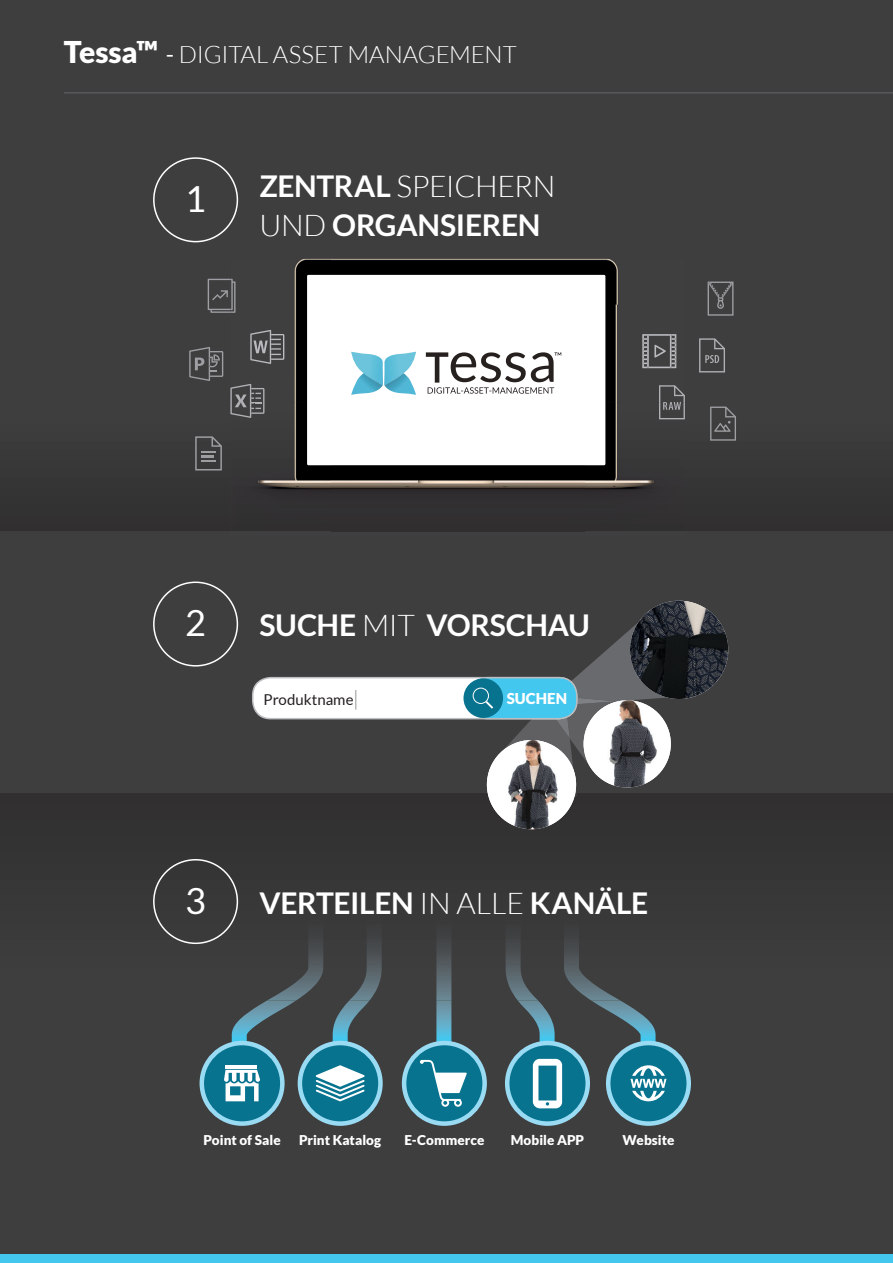
<style>
.page{position:relative;width:893px;height:1263px;background:#3e3e3f}
.page>*{position:absolute;margin:0;border:0;box-sizing:border-box;transform-origin:0 0}
.t1{font:36px "Lato";color:#fff}
.t2{font:700 30px/39px "Lato";letter-spacing:-.01em;color:#fff}
.t3{font:300 24px "Lato";letter-spacing:-.005em;color:#fff}
.t4{font:15px "Lato";color:#231f20}
.t5{font:900 15px "Lato";letter-spacing:.01em;color:#fff}
.t6{font:900 13.5px "Lato";color:#fff}
.s1{font-weight:900;font-size:30px}
.s2{font-weight:400}
.s3{font-weight:300}
.s4{font-weight:300;font-size:21px;color:#808285}
</style>
<div class="page">
<svg style="left:0;top:406px;width:893px;height:125px"></svg>
<svg style="left:0;top:793px;width:893px;height:207px"></svg>
<hr style="left:64px;top:92px;width:829px;height:2px;background:#57585a">
<img style="left:267px;top:926px;width:56px;height:74px">
<img style="left:308px;top:885px;width:15px;height:70px">
<img style="left:349px;top:926px;width:33px;height:74px">
<img style="left:367px;top:885px;width:15px;height:70px">
<img style="left:436px;top:955px;width:15px;height:45px">
<img style="left:436px;top:885px;width:15px;height:70px">
<img style="left:506px;top:926px;width:32px;height:74px">
<img style="left:506px;top:885px;width:15px;height:70px">
<img style="left:564px;top:926px;width:56px;height:74px">
<img style="left:564px;top:885px;width:15px;height:70px">
<div style="left:202px;top:1043px;width:80px;height:80px;background:#08738f;border-radius:50%"></div>
<div style="left:200px;top:1041px;width:85px;height:85px;border:4px solid #9adbf4;border-radius:50%"></div>
<svg style="left:224px;top:1000px;width:72px;height:110px"></svg>
<svg style="left:300px;top:1043px;width:80px;height:80px;background:#1c819d"></svg>
<div style="left:298px;top:1041px;width:85px;height:85px;border:4px solid #9adbf4;border-radius:50%"></div>
<svg style="left:316px;top:1000px;width:54px;height:107px"></svg>
<svg style="left:404px;top:1043px;width:81px;height:80px;background:#1c819d"></svg>
<div style="left:402px;top:1041px;width:85px;height:85px;border:4px solid #9adbf4;border-radius:50%"></div>
<svg style="left:420px;top:1000px;width:47px;height:107px"></svg>
<svg style="left:507px;top:1043px;width:81px;height:80px;background:#1c819d"></svg>
<div style="left:505px;top:1041px;width:85px;height:85px;border:4px solid #9adbf4;border-radius:50%"></div>
<svg style="left:518px;top:1000px;width:44px;height:108px"></svg>
<svg style="left:608px;top:1043px;width:81px;height:80px;background:#197f9b"></svg>
<div style="left:606px;top:1041px;width:85px;height:85px;border:4px solid #9adbf4;border-radius:50%"></div>
<svg style="left:591px;top:1000px;width:75px;height:106px"></svg>
<img style="left:487px;top:740px;width:89px;height:89px;border-radius:45px">
<img style="left:630px;top:601px;width:98px;height:98px;border-radius:49px">
<svg style="left:252px;top:613px;width:431px;height:183px"></svg>
<img style="left:230px;top:259px;width:101px;height:272px">
<img style="left:331px;top:259px;width:287px;height:46px">
<img style="left:605px;top:305px;width:72px;height:98px">
<img style="left:584px;top:403px;width:101px;height:128px">
<img style="left:331px;top:465px;width:253px;height:66px">
<div style="left:307px;top:275px;width:298px;height:190px;background:#fff"></div>
<svg style="left:195px;top:436px;width:27px;height:34px"></svg>
<img style="left:251px;top:388px;width:13px;height:5px">
<svg style="left:251px;top:393px;width:13px;height:21px"></svg>
<img style="left:230px;top:384px;width:21px;height:34px">
<svg style="left:189px;top:347px;width:34px;height:34px"></svg>
<img style="left:271px;top:334px;width:13px;height:26px">
<img style="left:271px;top:339px;width:10px;height:16px">
<img style="left:250px;top:330px;width:21px;height:34px">
<img style="left:230px;top:279px;width:5px;height:34px">
<svg style="left:208px;top:279px;width:22px;height:34px"></svg>
<svg style="left:710px;top:407px;width:26px;height:34px"></svg>
<svg style="left:708px;top:282px;width:25px;height:34px"></svg>
<svg style="left:699px;top:338px;width:26px;height:34px"></svg>
<img style="left:659px;top:385px;width:26px;height:34px">
<svg style="left:663px;top:402px;width:18px;height:8px"></svg>
<img style="left:642px;top:334px;width:34px;height:34px">
<img style="left:643px;top:338px;width:33px;height:26px">
<img style="left:647px;top:335px;width:2px;height:32px">
<img style="left:670px;top:335px;width:1px;height:32px">
<svg style="left:654px;top:345px;width:12px;height:13px"></svg>
<div style="left:153px;top:859px;width:85px;height:85px;border:2px solid #fff;border-radius:50%"></div>
<div style="left:153px;top:581px;width:85px;height:85px;border:2px solid #fff;border-radius:50%"></div>
<div style="left:153px;top:157px;width:85px;height:85px;border:2px solid #fff;border-radius:50%"></div>
<svg style="left:351px;top:352px;width:65px;height:43px"></svg>
<svg style="left:426px;top:352px;width:135px;height:42px"></svg>
<div style="left:0;top:1254px;width:893px;height:9px;background:#44c7ee"></div>
<p class="t3" style="left:64px;top:41px;width:454px"><span class="s1">Tessa™</span> <span class="s2">-</span> DIGITAL ASSET MANAGEMENT</p>
<p class="t1" style="left:185px;top:179px;width:22px">1</p>
<p class="t2" style="left:259px;top:166px;width:298px">ZENTRAL <span class="s3">SPEICHERN<br>UND</span> ORGANSIEREN</p>
<p class="t1" style="left:185px;top:603px;width:22px">2</p>
<p class="t2" style="left:259px;top:605px;width:332px">SUCHE <span class="s3">MIT</span> VORSCHAU</p>
<p class="t4" style="left:264px;top:691px;width:97px">Produktname<span class="s4">|</span></p>
<p class="t5" style="left:507px;top:690px;width:62px">SUCHEN</p>
<p class="t1" style="left:185px;top:881px;width:22px">3</p>
<p class="t2" style="left:259px;top:883px;width:390px">VERTEILEN <span class="s3">IN ALLE</span> KANÄLE</p>
<p class="t6" style="left:203px;top:1132px;width:79px">Point of Sale</p>
<p class="t6" style="left:299px;top:1132px;width:84px">Print Katalog</p>
<p class="t6" style="left:404px;top:1132px;width:82px">E-Commerce</p>
<p class="t6" style="left:511px;top:1132px;width:75px">Mobile APP</p>
<p class="t6" style="left:622px;top:1132px;width:53px">Website</p>
</div>
